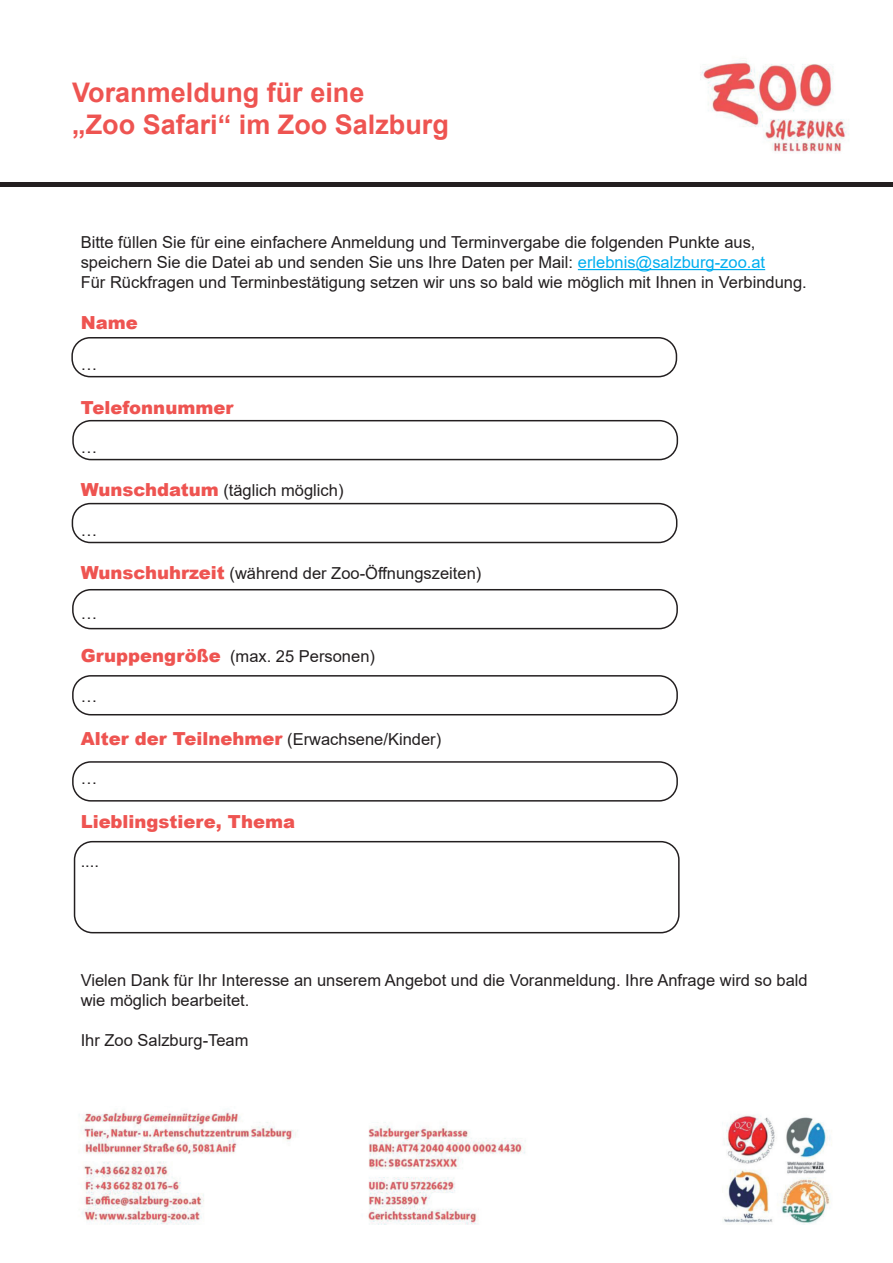
<style>
.page{position:relative;width:893px;height:1263px;background:#fff}
.page>*{position:absolute;margin:0;border:0;box-sizing:border-box;transform-origin:0 0}
.t1{font:700 27px/32.4px "Arial";color:#ee5451}
.t2{font:900 18px "Arial";color:#ee5451}
.t3{font:16.5px/19.8px "Arial";color:#231f20}
.s1{color:#00aeef}
.s2{font-weight:900;font-size:18px;color:#ee5451}
</style>
<div class="page">
<img style="left:700px;top:60px;width:149px;height:92px">
<hr style="left:0;top:183px;width:893px;height:4px;background:#231f20">
<div style="left:71px;top:337px;width:606px;height:40px;border:2px solid #231f20;border-radius:18px"></div>
<img style="left:79px;top:1110px;width:753px;height:115px">
<hr style="left:578px;top:269px;width:187px;height:1px;background:#00aeef">
<div style="left:72px;top:420px;width:606px;height:40px;border:2px solid #231f20;border-radius:18px"></div>
<div style="left:72px;top:503px;width:605px;height:40px;border:2px solid #231f20;border-radius:18px"></div>
<div style="left:72px;top:589px;width:606px;height:40px;border:2px solid #231f20;border-radius:18px"></div>
<div style="left:72px;top:675px;width:606px;height:40px;border:2px solid #231f20;border-radius:18px"></div>
<div style="left:72px;top:761px;width:606px;height:40px;border:2px solid #231f20;border-radius:18px"></div>
<div style="left:74px;top:841px;width:606px;height:92px;border:2px solid #231f20;border-radius:18px"></div>
<h1 class="t1" style="left:72px;top:76px;width:378px">Voranmeldung für eine<br>„Zoo Safari“ im Zoo Salzburg</h1>
<p class="t3" style="left:81px;top:232px;width:728px">Bitte füllen Sie für eine einfachere Anmeldung und Terminvergabe die folgenden Punkte aus, speichern Sie die Datei ab und senden Sie uns Ihre Daten per Mail: <span class="s1">erlebnis@salzburg-zoo.at<br></span>Für Rückfragen und Terminbestätigung setzen wir uns so bald wie möglich mit Ihnen in Verbindung.</p>
<p class="t2" style="left:81px;top:310px;width:59px">Name</p>
<p class="t3" style="left:81px;top:355px;width:18px">…</p>
<p class="t2" style="left:81px;top:394px;width:154px">Telefonnummer</p>
<p class="t3" style="left:81px;top:437px;width:18px">…</p>
<p class="t3" style="left:81px;top:481px;width:264px"><span class="s2">Wunschdatum</span> (täglich möglich)</p>
<p class="t3" style="left:81px;top:520px;width:18px">…</p>
<p class="t3" style="left:81px;top:563px;width:402px"><span class="s2">Wunschuhrzeit</span> (während der Zoo-Öffnungszeiten)</p>
<p class="t3" style="left:81px;top:603px;width:18px">…</p>
<p class="t3" style="left:81px;top:646px;width:296px"><span class="s2">Gruppengröße</span> (max. 25 Personen)</p>
<p class="t3" style="left:81px;top:686px;width:18px">…</p>
<p class="t3" style="left:81px;top:729px;width:362px"><span class="s2">Alter der Teilnehmer</span> (Erwachsene/Kinder)</p>
<p class="t3" style="left:81px;top:769px;width:18px">…</p>
<p class="t2" style="left:81px;top:808px;width:216px">Lieblingstiere, Thema</p>
<p class="t3" style="left:81px;top:851px;width:20px">....</p>
<p class="t3" style="left:81px;top:970px;width:729px">Vielen Dank für Ihr Interesse an unserem Angebot und die Voranmeldung. Ihre Anfrage wird so bald wie möglich bearbeitet.</p>
<p class="t3" style="left:81px;top:1030px;width:169px">Ihr Zoo Salzburg-Team</p>
</div>
